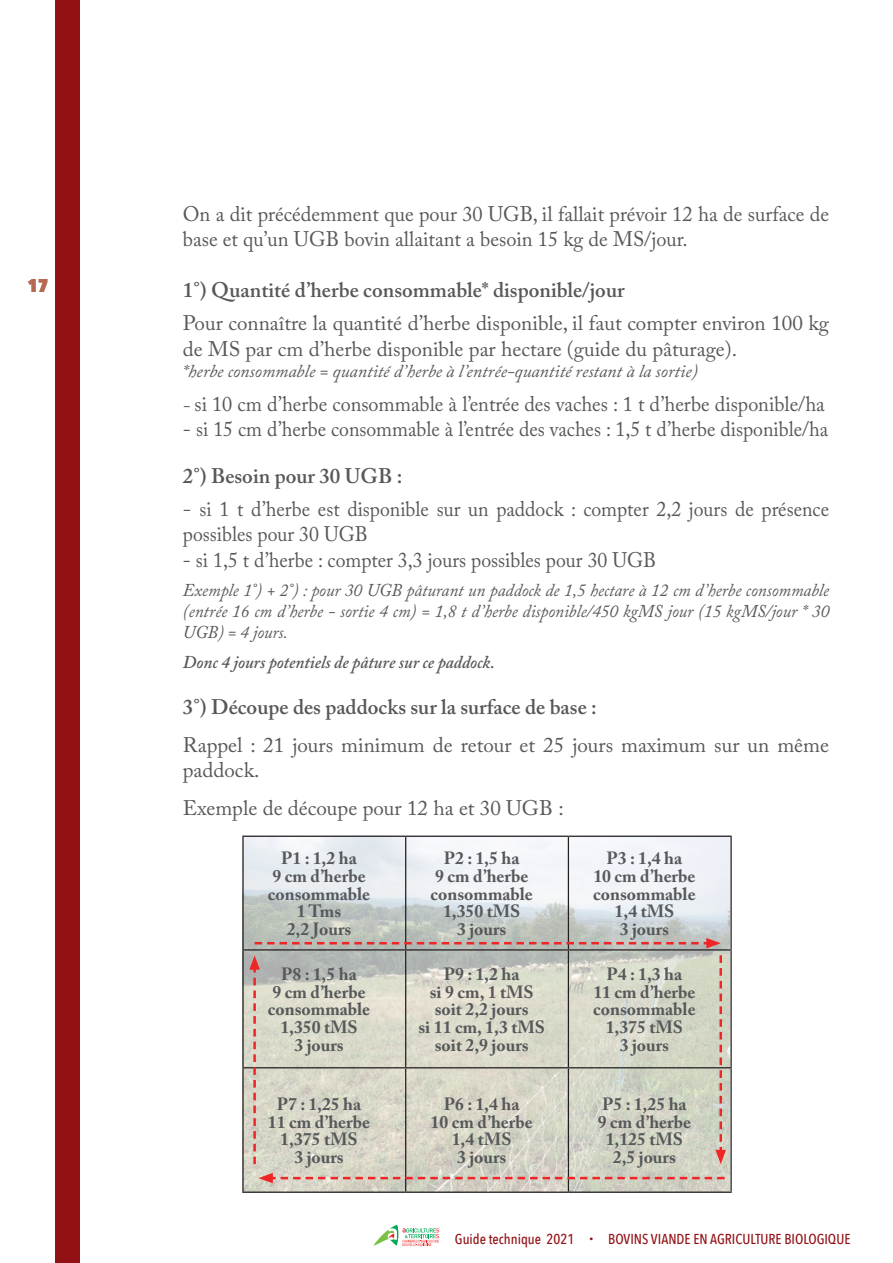
<style>
.page{position:relative;width:893px;height:1263px;background:#fff}
.page>*{position:absolute;margin:0;border:0;box-sizing:border-box;transform-origin:0 0}
.t1{font:21px/25.2px "Adobe Caslon Pro";color:#57585a}
.t2{font:21px "Adobe Caslon Pro";color:#57585a;scale:.96 1}
.t3{font:600 21px "Adobe Caslon Pro";color:#57585a}
.t4{font:21px "Adobe Caslon Pro";color:#57585a;scale:.94 1}
.t5{font:800 18.45px "Avenir Next Condensed";color:#b76853}
.t6{font:italic 18px/21px "Adobe Caslon Pro";color:#57585a;text-align:justify;scale:.95 1}
.t7{font:italic 18px "Adobe Caslon Pro";color:#57585a}
.t8{font:italic 600 18px "Adobe Caslon Pro";color:#57585a;scale:.95 1}
.t9{font:700 17.7px/17.7px "Adobe Caslon Pro";color:#57585a;text-align:center}
.t10{font:500 14.4px "Avenir Next Condensed";color:#921115}
.s1{font-style:italic;font-size:18px}
</style>
<div class="page">
<svg style="left:374px;top:1225px;width:65px;height:21px"></svg>
<div style="left:55px;top:0;width:25px;height:1263px;background:#921115"></div>
<img style="left:244px;top:837px;width:486px;height:354px">
<hr style="left:242px;top:836px;width:164px;height:1px;background:#231f20">
<hr style="left:242px;top:837px;width:2px;height:112px;background:#231f20">
<hr style="left:406px;top:836px;width:162px;height:1px;background:#231f20">
<hr style="left:405px;top:837px;width:1px;height:112px;background:#231f20">
<hr style="left:568px;top:836px;width:164px;height:1px;background:#231f20">
<hr style="left:568px;top:837px;width:1px;height:112px;background:#231f20">
<hr style="left:730px;top:837px;width:2px;height:112px;background:#231f20">
<hr style="left:242px;top:949px;width:164px;height:1px;background:#231f20">
<hr style="left:242px;top:950px;width:2px;height:117px;background:#231f20">
<hr style="left:406px;top:949px;width:162px;height:1px;background:#231f20">
<hr style="left:405px;top:950px;width:1px;height:117px;background:#231f20">
<hr style="left:568px;top:949px;width:164px;height:1px;background:#231f20">
<hr style="left:568px;top:950px;width:1px;height:117px;background:#231f20">
<hr style="left:730px;top:950px;width:2px;height:117px;background:#231f20">
<hr style="left:242px;top:1067px;width:164px;height:1px;background:#231f20">
<hr style="left:242px;top:1068px;width:2px;height:123px;background:#231f20">
<hr style="left:406px;top:1067px;width:162px;height:1px;background:#231f20">
<hr style="left:405px;top:1068px;width:1px;height:123px;background:#231f20">
<hr style="left:568px;top:1067px;width:164px;height:1px;background:#231f20">
<hr style="left:568px;top:1068px;width:1px;height:123px;background:#231f20">
<hr style="left:730px;top:1068px;width:2px;height:123px;background:#231f20">
<hr style="left:242px;top:1191px;width:164px;height:2px;background:#231f20">
<hr style="left:406px;top:1191px;width:162px;height:2px;background:#231f20">
<hr style="left:568px;top:1191px;width:164px;height:2px;background:#231f20">
<svg style="left:255px;top:938px;width:466px;height:10px"></svg>
<svg style="left:258px;top:1173px;width:467px;height:10px"></svg>
<svg style="left:715px;top:955px;width:11px;height:209px"></svg>
<svg style="left:249px;top:955px;width:11px;height:209px"></svg>
<p class="t5" style="left:28px;top:274px;width:22px">17</p>
<p class="t1" style="left:183px;top:201px;width:648px">On a dit précédemment que pour 30 UGB, il fallait prévoir 12 ha de surface de base et qu’un UGB bovin allaitant a besoin 15 kg de MS/jour.</p>
<p class="t3" style="left:183px;top:277px;width:443px">1°) Quantité d’herbe consommable* disponible/jour</p>
<p class="t1" style="left:183px;top:311px;width:648px">Pour connaître la quantité d’herbe disponible, il faut compter environ 100 kg de MS par cm d’herbe disponible par hectare (guide du pâturage).</p>
<p class="t7" style="left:183px;top:360px;width:516px">*herbe consommable = quantité d’herbe à l’entrée-quantité restant à la sortie)</p>
<p class="t2" style="left:183px;top:391px;width:670px"><span class="s1">-</span> si 10 cm d’herbe consommable à l’entrée des vaches : 1 t d’herbe disponible/ha</p>
<p class="t2" style="left:183px;top:417px;width:674px">- si 15 cm d’herbe consommable à l’entrée des vaches : 1,5 t d’herbe disponible/ha</p>
<p class="t3" style="left:183px;top:463px;width:221px">2°) Besoin pour 30 UGB :</p>
<p class="t1" style="left:183px;top:496px;width:648px">- si 1 t d’herbe est disponible sur un paddock : compter 2,2 jours de présence possibles pour 30 UGB</p>
<p class="t4" style="left:183px;top:547px;width:505px">- si 1,5 t d’herbe : compter 3,3 jours possibles pour 30 UGB</p>
<p class="t6" style="left:183px;top:579px;width:682px">Exemple 1°) + 2°) : pour 30 UGB pâturant un paddock de 1,5 hectare à 12 cm d’herbe consommable (entrée 16 cm d’herbe - sortie 4 cm) = 1,8 t d’herbe disponible/450 kgMS jour (15 kgMS/jour * 30<br>UGB) = 4 jours.</p>
<p class="t8" style="left:183px;top:651px;width:330px">Donc 4 jours potentiels de pâture sur ce paddock.</p>
<p class="t3" style="left:183px;top:695px;width:415px">3°) Découpe des paddocks sur la surface de base :</p>
<p class="t1" style="left:183px;top:732px;width:648px">Rappel : 21 jours minimum de retour et 25 jours maximum sur un même paddock.</p>
<p class="t1" style="left:183px;top:795px;width:382px">Exemple de découpe pour 12 ha et 30 UGB :</p>
<p class="t9" style="left:268px;top:849px;width:104px">P1 : 1,2 ha<br>9 cm d’herbe consommable<br>1 Tms<br>2,2 Jours</p>
<p class="t9" style="left:430px;top:849px;width:104px">P2 : 1,5 ha<br>9 cm d’herbe consommable<br>1,350 tMS<br>3 jours</p>
<p class="t9" style="left:593px;top:849px;width:104px">P3 : 1,4 ha<br>10 cm d’herbe consommable<br>1,4 tMS<br>3 jours</p>
<p class="t9" style="left:268px;top:965px;width:104px">P8 : 1,5 ha<br>9 cm d’herbe consommable<br>1,350 tMS<br>3 jours</p>
<p class="t9" style="left:418px;top:965px;width:128px">P9 : 1,2 ha<br>si 9 cm, 1 tMS soit 2,2 jours<br>si 11 cm, 1,3 tMS soit 2,9 jours</p>
<p class="t9" style="left:593px;top:965px;width:104px">P4 : 1,3 ha<br>11 cm d’herbe consommable<br>1,375 tMS<br>3 jours</p>
<p class="t9" style="left:268px;top:1095px;width:104px">P7 : 1,25 ha<br>11 cm d’herbe<br>1,375 tMS<br>3 jours</p>
<p class="t9" style="left:431px;top:1095px;width:104px">P6 : 1,4 ha<br>10 cm d’herbe<br>1,4 tMS<br>3 jours</p>
<p class="t9" style="left:598px;top:1095px;width:95px">P5 : 1,25 ha<br>9 cm d’herbe<br>1,125 tMS<br>2,5 jours</p>
<p class="t10" style="left:455px;top:1230px;width:121px">Guide technique 2021</p>
<p class="t10" style="left:608px;top:1230px;width:244px">BOVINS VIANDE EN AGRICULTURE BIOLOGIQUE</p>
</div>
